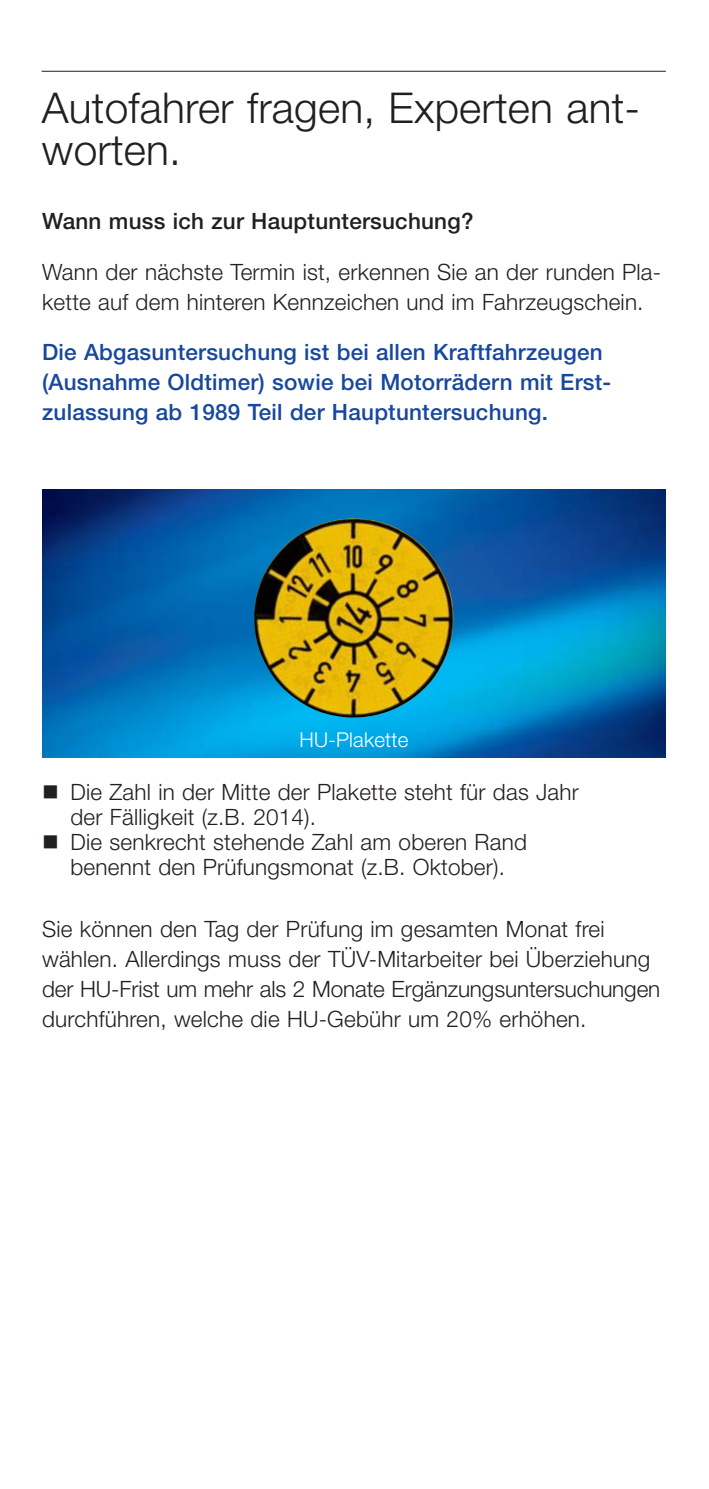
<style>
.page{position:relative;width:709px;height:1489px;background:#fff}
.page>*{position:absolute;margin:0;border:0;box-sizing:border-box;transform-origin:0 0}
.t1{font:300 42.5px/42.5px "Helvetica Neue";letter-spacing:.005em;color:#231f20}
.t2{font:300 22.5px/30px "Helvetica Neue";letter-spacing:.01em;color:#231f20}
.t3{font:500 22.5px/30px "Helvetica Neue";letter-spacing:.01em;color:#17479e}
.t4{font:500 22.5px "Helvetica Neue";letter-spacing:.01em;color:#231f20}
.t5{font:300 20.5px "Helvetica Neue";letter-spacing:.01em;color:#fff}
</style>
<div class="page">
<img style="left:42px;top:489px;width:624px;height:269px">
<img style="left:253px;top:517px;width:201px;height:201px">
<hr style="left:42px;top:71px;width:624px;height:1px;background:#231f20">
<h1 class="t1" style="left:42px;top:90px;width:600px">Autofahrer fragen, Experten ant&shy;worten.</h1>
<p class="t4" style="left:42px;top:213px;width:433px">Wann muss ich zur Hauptuntersuchung?</p>
<p class="t2" style="left:42px;top:258px;width:620px">Wann der nächste Termin ist, erkennen Sie an der runden Pla&shy;kette auf dem hinteren Kennzeichen und im Fahrzeugschein.</p>
<p class="t3" style="left:42px;top:339px;width:570px">Die Abgasuntersuchung ist bei allen Kraftfahrzeugen (Ausnahme Oldtimer) sowie bei Motorrädern mit Erst&shy;zulassung ab 1989 Teil der Hauptuntersuchung.</p>
<p class="t5" style="left:299px;top:732px;width:110px">HU-Plakette</p>
<p class="t2" style="left:70px;top:781px;width:510px;line-height:25px">Die Zahl in der Mitte der Plakette steht für das Jahr der Fälligkeit (z.B. 2014).<br>Die senkrecht stehende Zahl am oberen Rand benennt den Prüfungsmonat (z.B. Oktober).</p>
<p class="t2" style="left:42px;top:916px;width:619px">Sie können den Tag der Prüfung im gesamten Monat frei wählen. Allerdings muss der TÜV-Mitarbeiter bei Überziehung der HU-Frist um mehr als 2 Monate Ergänzungsuntersuchungen durchführen, welche die HU-Gebühr um 20% erhöhen.</p>
</div>
